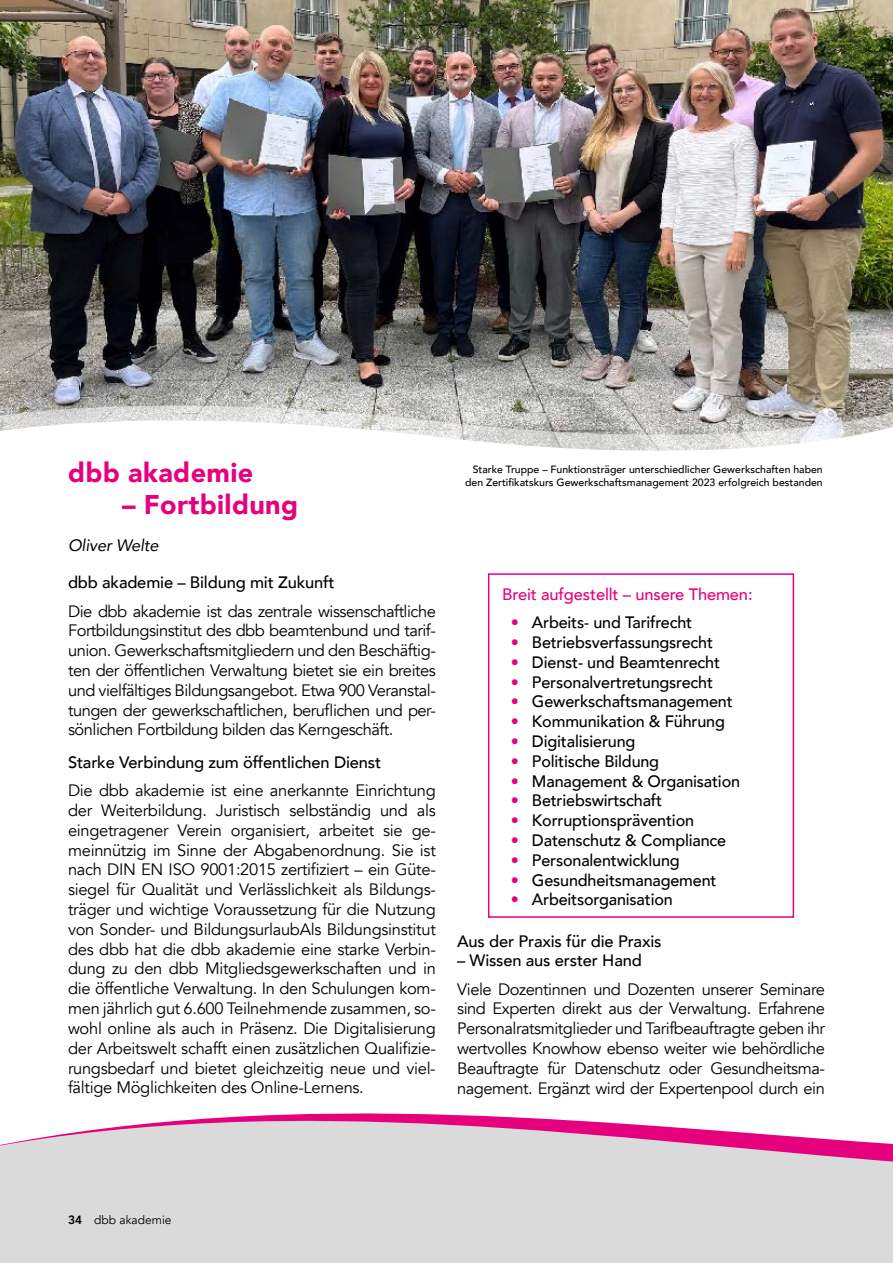
<style>
.page{position:relative;width:893px;height:1263px;background:#fff}
.page>*{position:absolute;margin:0;border:0;box-sizing:border-box;transform-origin:0 0}
.t1{font:900 27px "Avenir";letter-spacing:.015em;color:#e6007d}
.t2{font:16.5px/19.8px "Avenir";letter-spacing:-.03em;color:#000;text-align:justify}
.t3{font:500 16.5px "Avenir";letter-spacing:-.01em;color:#000}
.t4{font:500 16.5px "Avenir";letter-spacing:-.01em;color:#e6007d}
.t5{font:italic 16.5px "Avenir";letter-spacing:-.01em;color:#000}
.t6{font:12px "Avenir";color:#000}
.t7{font:500 10.5px/12.6px "Avenir";color:#000;text-align:right}
.s1{font-weight:400;color:#e6007d}
.s2{font-weight:800}
</style>
<div class="page">
<svg style="left:0;top:1113px;width:893px;height:150px;background:#ddced6"></svg>
<div style="left:488px;top:573px;width:306px;height:345px;border:2px solid #e6007d"></div>
<img style="left:440px;top:437px;width:404px;height:14px">
<img style="left:0;top:0;width:893px;height:437px">
<h1 class="t1" style="left:68px;top:449px;width:187px">dbb akademie</h1>
<h1 class="t1" style="left:122px;top:482px;width:178px">– Fortbildung</h1>
<p class="t5" style="left:68px;top:536px;width:92px">Oliver Welte</p>
<p class="t3" style="left:68px;top:568px;width:268px">dbb akademie – Bildung mit Zukunft</p>
<p class="t2" style="left:68px;top:601px;width:369px">Die dbb akademie ist das zentrale wissenschaftliche Fortbildungsinstitut des dbb beamtenbund und tarif&shy;union. Gewerkschaftsmitgliedern und den Beschäftig&shy;ten der öffentlichen Verwaltung bietet sie ein breites und vielfältiges Bildungsangebot. Etwa 900 Veranstal&shy;tungen der gewerkschaftlichen, beruflichen und per&shy;sönlichen Fortbildung bilden das Kerngeschäft.</p>
<p class="t3" style="left:68px;top:748px;width:315px">Starke Verbindung zum öffentlichen Dienst</p>
<p class="t2" style="left:68px;top:781px;width:369px">Die dbb akademie ist eine anerkannte Einrichtung der Weiterbildung. Juristisch selbständig und als eingetragener Verein organisiert, arbeitet sie ge&shy;meinnützig im Sinne der Abgabenordnung. Sie ist nach DIN EN ISO 9001:2015 zertifiziert – ein Güte&shy;siegel für Qualität und Verlässlichkeit als Bildungs&shy;träger und wichtige Voraussetzung für die Nutzung von Sonder- und BildungsurlaubAls Bildungsinstitut des dbb hat die dbb akademie eine starke Verbin&shy;dung zu den dbb Mitgliedsgewerkschaften und in die öffentliche Verwaltung. In den Schulungen kom&shy;men jährlich gut 6.600 Teilnehmende zusammen, so&shy;wohl online als auch in Präsenz. Die Digitalisierung der Arbeitswelt schafft einen zusätzlichen Qualifizie&shy;rungsbedarf und bietet gleichzeitig neue und viel&shy;fältige Möglichkeiten des Online-Lernens.</p>
<p class="t7" style="left:465px;top:462px;width:359px">Starke Truppe – Funktionsträger unterschiedlicher Gewerkschaften haben den Zertifikatskurs Gewerkschaftsmanagement 2023 erfolgreich bestanden</p>
<p class="t4" style="left:502px;top:580px;width:252px">Breit aufgestellt – unsere Themen:</p>
<p class="t3" style="left:511px;top:608px;width:183px"><span class="s1">•</span> Arbeits- und Tarifrecht</p>
<p class="t3" style="left:511px;top:628px;width:204px"><span class="s1">•</span> Betriebsverfassungsrecht</p>
<p class="t3" style="left:511px;top:648px;width:211px"><span class="s1">•</span> Dienst- und Beamtenrecht</p>
<p class="t3" style="left:511px;top:667px;width:204px"><span class="s1">•</span> Personalvertretungsrecht</p>
<p class="t3" style="left:511px;top:687px;width:223px"><span class="s1">•</span> Gewerkschaftsmanagement</p>
<p class="t3" style="left:511px;top:707px;width:216px"><span class="s1">•</span> Kommunikation &amp; Führung</p>
<p class="t3" style="left:511px;top:727px;width:126px"><span class="s1">•</span> Digitalisierung</p>
<p class="t3" style="left:511px;top:747px;width:150px"><span class="s1">•</span> Politische Bildung</p>
<p class="t3" style="left:511px;top:766px;width:231px"><span class="s1">•</span> Management &amp; Organisation</p>
<p class="t3" style="left:511px;top:786px;width:153px"><span class="s1">•</span> Betriebswirtschaft</p>
<p class="t3" style="left:511px;top:806px;width:185px"><span class="s1">•</span> Korruptionsprävention</p>
<p class="t3" style="left:511px;top:826px;width:217px"><span class="s1">•</span> Datenschutz &amp; Compliance</p>
<p class="t3" style="left:511px;top:846px;width:171px"><span class="s1">•</span> Personalentwicklung</p>
<p class="t3" style="left:511px;top:865px;width:207px"><span class="s1">•</span> Gesundheitsmanagement</p>
<p class="t3" style="left:511px;top:885px;width:164px"><span class="s1">•</span> Arbeitsorganisation</p>
<p class="t3" style="left:457px;top:926px;width:206px">Aus der Praxis für die Praxis</p>
<p class="t3" style="left:457px;top:946px;width:186px">– Wissen aus erster Hand</p>
<p class="t2" style="left:457px;top:979px;width:369px">Viele Dozentinnen und Dozenten unserer Seminare sind Experten direkt aus der Verwaltung. Erfahrene Personalratsmitglieder und Tarifbeauftragte geben ihr wertvolles Knowhow ebenso weiter wie behördliche Beauftragte für Datenschutz oder Gesundheitsma&shy;nagement. Ergänzt wird der Expertenpool durch ein</p>
<p class="t6" style="left:68px;top:1213px;width:105px"><span class="s2">34</span> dbb akademie</p>
</div>
